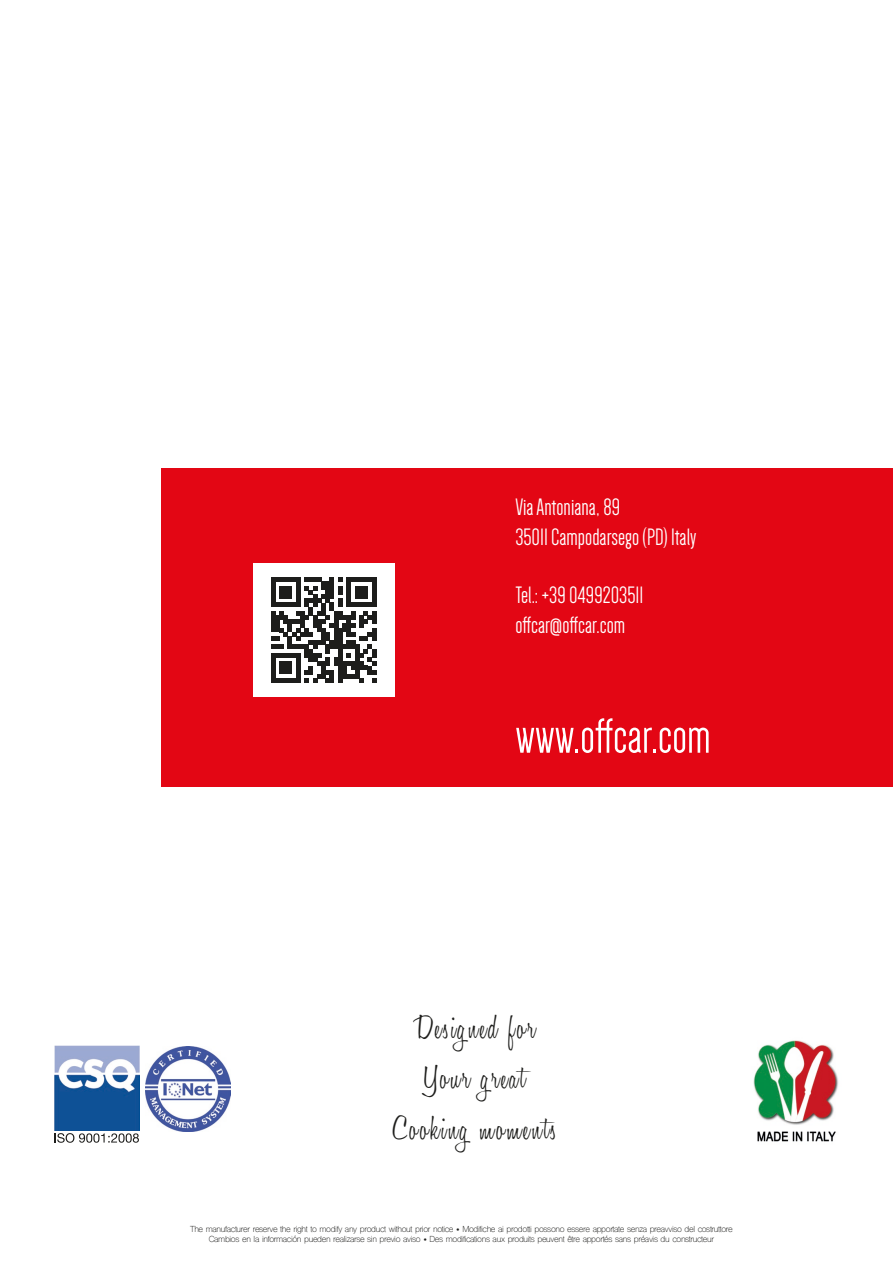
<style>
.page{position:relative;width:893px;height:1263px;background:#fff}
.page>*{position:absolute;margin:0;border:0;box-sizing:border-box;transform-origin:0 0}
.t1{font:51px "Dense";color:#fff}
.t2{font:300 34.65px/50.6px "Honey Script";letter-spacing:.06em;color:#1d1d1b;text-align:center}
.t3{font:24.45px/29.4px "Dense";color:#fff}
.t4{font:8.25px/9.9px "Shree Dev 0714";letter-spacing:-.04em;color:#1d1d1b;text-align:center}
</style>
<div class="page">
<div style="left:162px;top:468px;width:731px;height:318px;background:#e30614"></div>
<img style="left:145px;top:1046px;width:86px;height:85px">
<img style="left:54px;top:1045px;width:85px;height:85px">
<svg style="left:54px;top:1133px;width:85px;height:10px"></svg>
<img style="left:753px;top:1040px;width:86px;height:102px">
<div style="left:253px;top:563px;width:141px;height:134px;background:#fff"></div>
<svg style="left:271px;top:577px;width:105px;height:106px"></svg>
<h3 class="t3" style="left:515px;top:493px;width:183px">Via Antoniana, 89<br>35011 Campodarsego (PD) Italy</h3>
<h3 class="t3" style="left:515px;top:581px;width:130px">Tel.: +39 0499203511 offcar@offcar.com</h3>
<h1 class="t1" style="left:515px;top:711px;width:197px">www.offcar.com</h1>
<h2 class="t2" style="left:393px;top:1003px;width:166px">Designed for<br>Your great<br>Cooking moments</h2>
<p class="t4" style="left:190px;top:1225px;width:544px">The manufacturer reserve the right to modify any product without prior notice • Modifiche ai prodotti possono essere apportate senza preavviso del costruttore<br>Cambios en la información pueden realizarse sin previo aviso • Des modifications aux produits peuvent être apportés sans préavis du constructeur</p>
</div>
